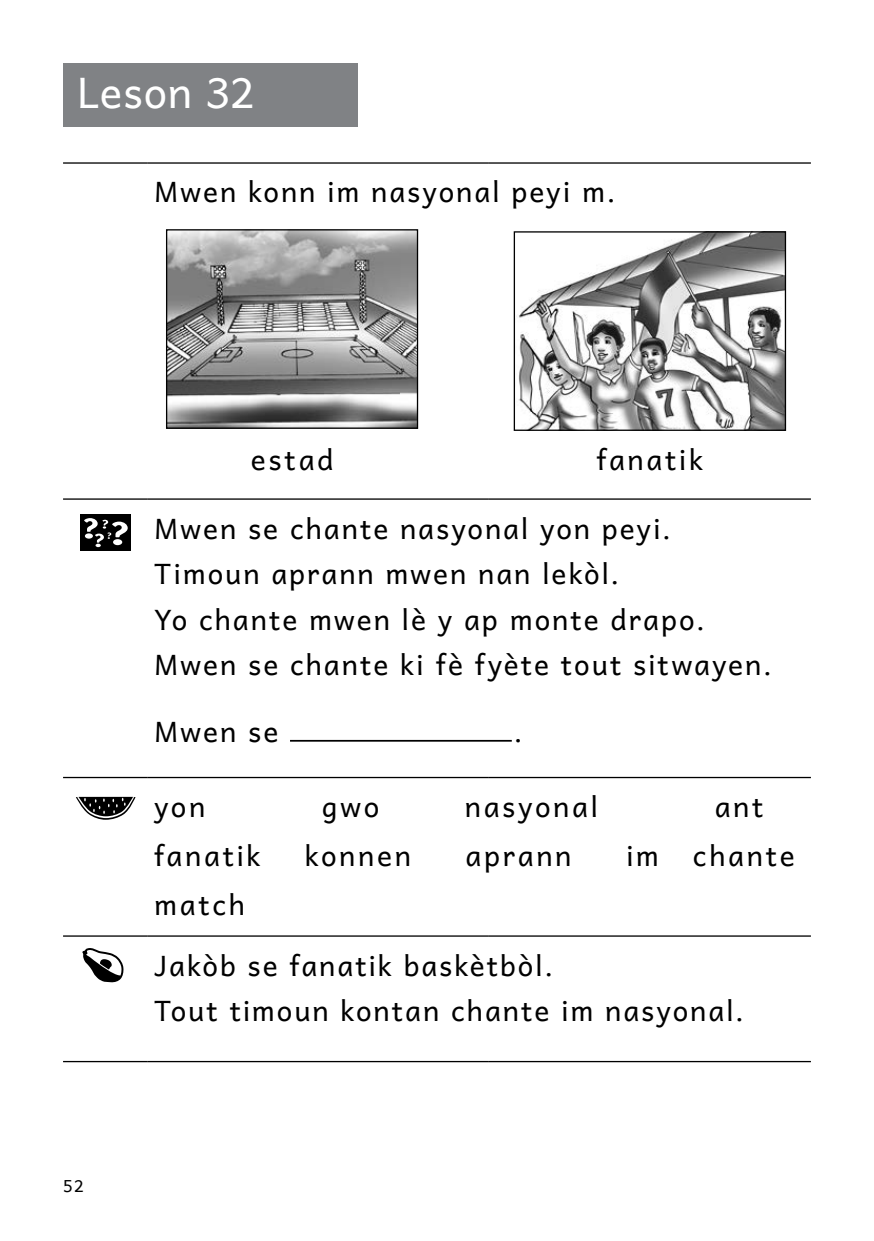
<style>
.page{position:relative;width:874px;height:1241px;background:#fff}
.page>*{position:absolute;margin:0;border:0;box-sizing:border-box;transform-origin:0 0}
.t1{font:42px "Andika";letter-spacing:.015em;color:#fff}
.t2{font:28px/45.5px "Andika";letter-spacing:.07em;color:#000}
.t3{font:28px "Andika";letter-spacing:.095em;color:#000}
.t4{font:28px "Andika";letter-spacing:.09em;color:#000}
.t5{font:16.62px "Andika";color:#000}
</style>
<div class="page">
<div style="left:63px;top:63px;width:294px;height:63px;background:#808285"></div>
<hr style="left:63px;top:1060px;width:84px;height:2px;background:#000">
<hr style="left:147px;top:1060px;width:290px;height:2px;background:#000">
<hr style="left:437px;top:1060px;width:51px;height:2px;background:#000">
<hr style="left:488px;top:1060px;width:322px;height:2px;background:#000">
<hr style="left:63px;top:162px;width:84px;height:2px;background:#000">
<hr style="left:147px;top:162px;width:290px;height:2px;background:#000">
<hr style="left:437px;top:162px;width:51px;height:2px;background:#000">
<hr style="left:488px;top:162px;width:322px;height:2px;background:#000">
<hr style="left:63px;top:498px;width:84px;height:1px;background:#000">
<hr style="left:147px;top:498px;width:290px;height:1px;background:#000">
<hr style="left:437px;top:498px;width:51px;height:1px;background:#000">
<hr style="left:488px;top:498px;width:322px;height:1px;background:#000">
<hr style="left:63px;top:776px;width:84px;height:2px;background:#000">
<hr style="left:147px;top:776px;width:290px;height:2px;background:#000">
<hr style="left:437px;top:776px;width:51px;height:2px;background:#000">
<hr style="left:488px;top:776px;width:322px;height:2px;background:#000">
<hr style="left:63px;top:935px;width:84px;height:1px;background:#000">
<hr style="left:147px;top:935px;width:290px;height:1px;background:#000">
<hr style="left:437px;top:935px;width:51px;height:1px;background:#000">
<hr style="left:488px;top:935px;width:322px;height:1px;background:#000">
<img style="left:168px;top:231px;width:248px;height:196px">
<div style="left:166px;top:229px;width:252px;height:200px;border:1px solid #000"></div>
<img style="left:515px;top:233px;width:268px;height:196px">
<div style="left:513px;top:231px;width:272px;height:200px;border:1px solid #000"></div>
<div style="left:80px;top:514px;width:50px;height:36px;background:#000"></div>
<svg style="left:84px;top:518px;width:44px;height:29px"></svg>
<hr style="left:290px;top:739px;width:221px;height:2px;background:#000">
<svg style="left:76px;top:796px;width:59px;height:23px"></svg>
<svg style="left:82px;top:948px;width:42px;height:34px"></svg>
<h1 class="t1" style="left:77px;top:69px;width:179px">Leson 32</h1>
<p class="t2" style="left:154px;top:170px;width:462px">Mwen konn im nasyonal peyi m.</p>
<p class="t2" style="left:250px;top:438px;width:84px">estad</p>
<p class="t4" style="left:596px;top:444px;width:108px">fanatik</p>
<p class="t2" style="left:154px;top:506px;width:619px">Mwen se chante nasyonal yon peyi.<br>Timoun aprann mwen nan lekòl.<br>Yo chante mwen lè y ap monte drapo.<br>Mwen se chante ki fè fyète tout sitwayen.</p>
<p class="t2" style="left:154px;top:709px;width:126px">Mwen se</p>
<p class="t2" style="left:513px;top:709px;width:10px">.</p>
<p class="t5" style="left:63px;top:1176px;width:22px">52</p>
<p class="t2" style="left:154px;top:784px;width:53px">yon</p>
<p class="t2" style="left:322px;top:784px;width:59px">gwo</p>
<p class="t3" style="left:464px;top:790px;width:135px">nasyonal</p>
<p class="t2" style="left:714px;top:784px;width:50px">ant</p>
<p class="t4" style="left:154px;top:839px;width:108px">fanatik</p>
<p class="t2" style="left:305px;top:833px;width:108px">konnen</p>
<p class="t2" style="left:465px;top:833px;width:107px">aprann</p>
<p class="t3" style="left:625px;top:839px;width:170px">im chante</p>
<p class="t2" style="left:154px;top:875px;width:400px;line-height:60.4px">match<br>Jakòb se fanatik baskètbòl.</p>
<p class="t2" style="left:154px;top:988px;width:591px">Tout timoun kontan chante im nasyonal.</p>
</div>
